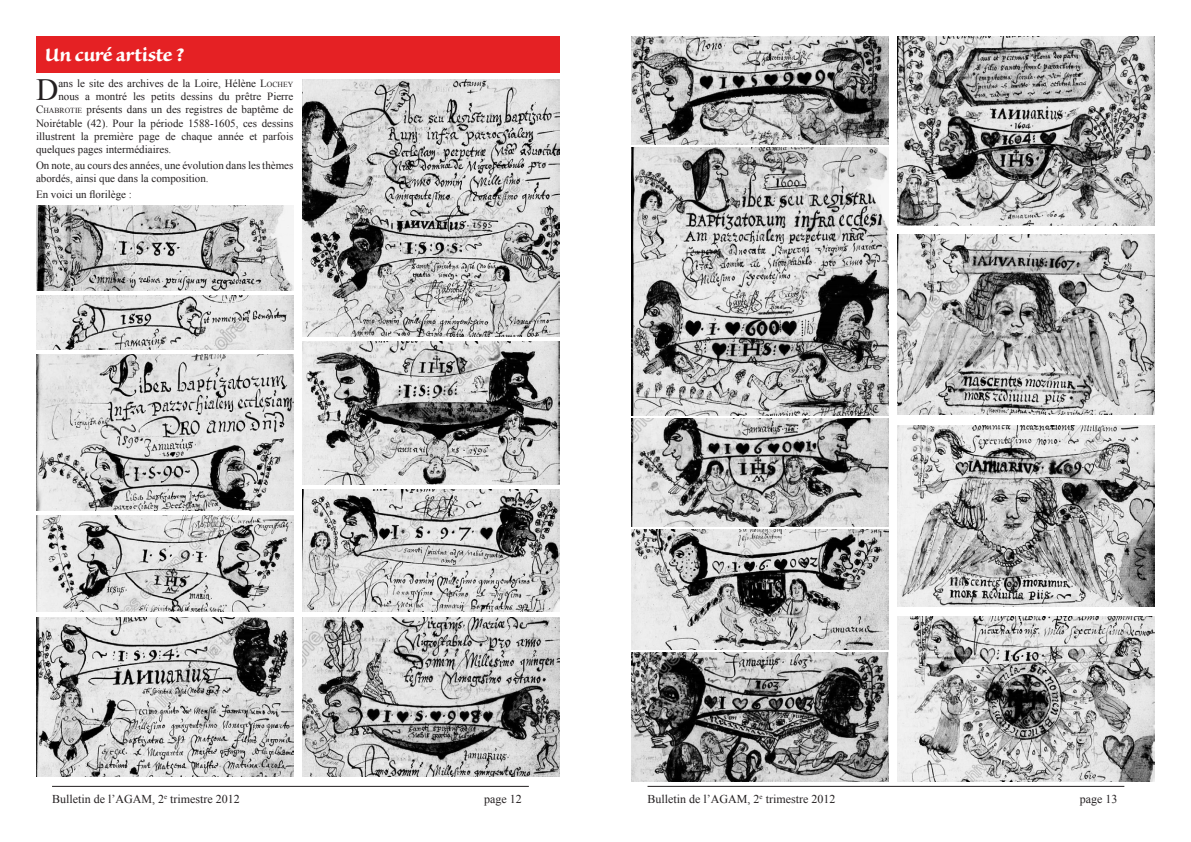
<style>
.page{position:relative;width:1191px;height:842px;background:#fff}
.page>*{position:absolute;margin:0;border:0;box-sizing:border-box;transform-origin:0 0}
.t1{font:30.9px "Times New Roman";color:#231f20}
.t2{font:700 24px "Sanvito Pro";letter-spacing:-.02em;color:#fff}
.t3{font:12px "Times New Roman";color:#231f20}
.t4{font:11px/13.2px "Times New Roman";color:#231f20}
.s1{font-style:inherit}
.s2{font-size:7.7px}
</style>
<div class="page">
<hr style="left:52px;top:786px;width:477px;height:1px;background:#231f20">
<hr style="left:647px;top:786px;width:477px;height:1px;background:#231f20">
<div style="left:36px;top:36px;width:523px;height:37px;background:#e52124"></div>
<img style="left:36px;top:205px;width:257px;height:85px">
<img style="left:36px;top:296px;width:257px;height:53px">
<img style="left:36px;top:355px;width:257px;height:155px">
<img style="left:36px;top:516px;width:257px;height:96px">
<img style="left:36px;top:617px;width:257px;height:160px">
<img style="left:302px;top:79px;width:257px;height:257px">
<img style="left:302px;top:341px;width:257px;height:144px">
<img style="left:302px;top:489px;width:257px;height:123px">
<img style="left:302px;top:617px;width:257px;height:160px">
<img style="left:631px;top:36px;width:258px;height:109px">
<img style="left:631px;top:147px;width:258px;height:268px">
<img style="left:631px;top:418px;width:258px;height:109px">
<img style="left:631px;top:530px;width:258px;height:120px">
<img style="left:631px;top:653px;width:258px;height:129px">
<img style="left:897px;top:36px;width:258px;height:190px">
<img style="left:897px;top:234px;width:258px;height:180px">
<img style="left:897px;top:426px;width:258px;height:180px">
<img style="left:897px;top:617px;width:258px;height:165px">
<h2 class="t2" style="left:45px;top:41px;width:142px">Un curé artiste ?</h2>
<h1 class="t1" style="left:36px;top:69px;width:24px">D</h1>
<p class="t4" style="left:58px;top:77px;width:237px">ans le site des archives de la Loire, Hélène <span class="s1">L</span><span class="s2">OCHEY</span></p>
<p class="t4" style="left:58px;top:90px;width:237px">nous a montré les petits dessins du prêtre Pierre</p>
<p class="t4" style="left:36px;top:103px;width:259px"><span class="s1">C</span><span class="s2">HABROTIE</span> présents dans un des registres de baptême de</p>
<p class="t4" style="left:36px;top:116px;width:259px">Noirétable (42). Pour la période 1588-1605, ces dessins</p>
<p class="t4" style="left:36px;top:129px;width:259px">illustrent la première page de chaque année et parfois</p>
<p class="t4" style="left:36px;top:143px;width:137px">quelques pages intermédiaires.</p>
<p class="t4" style="left:36px;top:159px;width:259px">On note, au cours des années, une évolution dans les thèmes abordés, ainsi que dans la composition.</p>
<p class="t4" style="left:36px;top:188px;width:97px">En voici un florilège :</p>
<p class="t3" style="left:52px;top:791px;width:189px">Bulletin de l’AGAM, 2<sup>e</sup> trimestre 2012</p>
<p class="t3" style="left:484px;top:791px;width:39px">page 12</p>
<p class="t3" style="left:647px;top:791px;width:189px">Bulletin de l’AGAM, 2<sup>e</sup> trimestre 2012</p>
<p class="t3" style="left:1079px;top:791px;width:39px">page 13</p>
</div>
